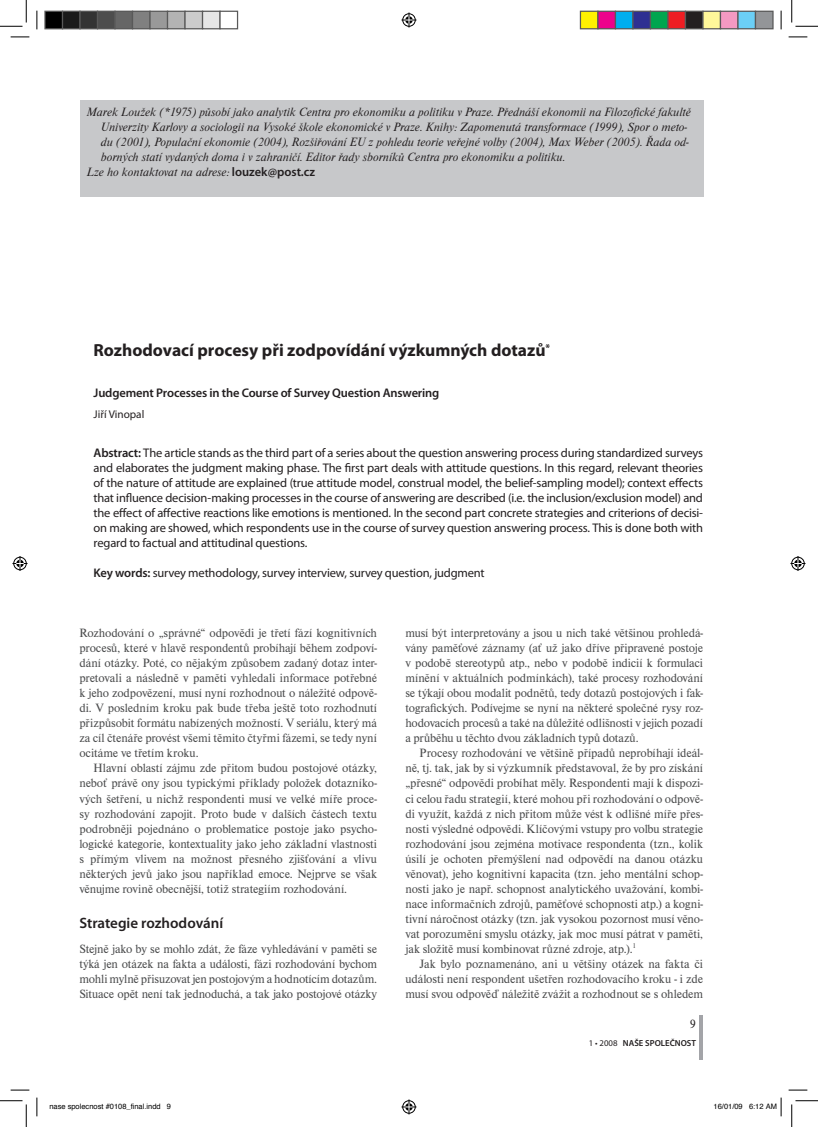
<style>
.page{position:relative;width:818px;height:1127px;background:#fff}
.page>*{position:absolute;margin:0;border:0;box-sizing:border-box;transform-origin:0 0}
.t1{font:700 17.5px "Myriad Pro";color:#231f20}
.t2{font:600 15px "Myriad Pro";color:#231f20}
.t3{font:12.5px/15px "Nimbus Roman DOT";letter-spacing:-.015em;color:#4b4c4d;text-align:justify}
.t4{font:12.5px/15px "Myriad Pro";letter-spacing:-.015em;color:#231f20;text-align:justify}
.t5{font:italic 12.5px "Nimbus Roman DOT";color:#231f20}
.t6{font:600 12.5px "Myriad Pro";letter-spacing:-.015em;color:#231f20}
.t7{font:12.5px "Nimbus Roman DOT";color:#231f20}
.t8{font:11.25px "Myriad Pro";color:#231f20}
.t9{font:600 8.75px "Myriad Pro";color:#231f20}
.t10{font:7.5px "Helvetica";color:#000}
.s1{font-family:"Myriad Pro";font-weight:600;font-style:normal}
.s2{font-weight:600}
.s3{font-weight:400}
</style>
<div class="page">
<hr style="left:699px;top:1015px;width:3px;height:44px;background:#a3a4a8">
<div style="left:80px;top:101px;width:623px;height:96px;background:#c7c8ca"></div>
<svg style="left:11px;top:36px;width:18px;height:2px"></svg>
<svg style="left:788px;top:36px;width:19px;height:2px"></svg>
<svg style="left:11px;top:1089px;width:18px;height:1px"></svg>
<svg style="left:788px;top:1089px;width:19px;height:1px"></svg>
<svg style="left:36px;top:11px;width:2px;height:18px"></svg>
<svg style="left:36px;top:1097px;width:2px;height:18px"></svg>
<svg style="left:780px;top:11px;width:2px;height:18px"></svg>
<svg style="left:0;top:0;width:27px;height:27px"></svg>
<svg style="left:0;top:1100px;width:27px;height:26px"></svg>
<svg style="left:791px;top:0;width:27px;height:27px"></svg>
<svg style="left:791px;top:1100px;width:27px;height:26px"></svg>
<svg style="left:401px;top:13px;width:15px;height:15px"></svg>
<svg style="left:401px;top:1099px;width:15px;height:15px"></svg>
<svg style="left:13px;top:556px;width:15px;height:15px"></svg>
<svg style="left:790px;top:556px;width:15px;height:15px"></svg>
<div style="left:45px;top:11px;width:18px;height:18px;background:#000"></div>
<div style="left:44px;top:11px;width:19px;height:18px;border:1px solid #595959"></div>
<div style="left:63px;top:11px;width:17px;height:18px;background:#1a1a1a"></div>
<div style="left:62px;top:11px;width:19px;height:18px;border:1px solid #595959"></div>
<div style="left:80px;top:11px;width:18px;height:18px;background:#333"></div>
<div style="left:79px;top:11px;width:19px;height:18px;border:1px solid #595959"></div>
<div style="left:98px;top:11px;width:17px;height:18px;background:#4d4d4d"></div>
<div style="left:97px;top:11px;width:19px;height:18px;border:1px solid #595959"></div>
<div style="left:115px;top:11px;width:18px;height:18px;background:#666"></div>
<div style="left:114px;top:11px;width:19px;height:18px;border:1px solid #595959"></div>
<div style="left:133px;top:11px;width:17px;height:18px;background:#808080"></div>
<div style="left:132px;top:11px;width:19px;height:18px;border:1px solid #595959"></div>
<div style="left:150px;top:11px;width:18px;height:18px;background:#999"></div>
<div style="left:149px;top:11px;width:19px;height:18px;border:1px solid #595959"></div>
<div style="left:168px;top:11px;width:17px;height:18px;background:#b3b3b3"></div>
<div style="left:167px;top:11px;width:19px;height:18px;border:1px solid #595959"></div>
<div style="left:185px;top:11px;width:18px;height:18px;background:#ccc"></div>
<div style="left:184px;top:11px;width:19px;height:18px;border:1px solid #595959"></div>
<div style="left:203px;top:11px;width:17px;height:18px;background:#e6e6e6"></div>
<div style="left:202px;top:11px;width:19px;height:18px;border:1px solid #595959"></div>
<div style="left:219px;top:11px;width:19px;height:18px;border:1px solid #595959"></div>
<div style="left:580px;top:11px;width:18px;height:18px;background:#fff101"></div>
<div style="left:580px;top:11px;width:18px;height:18px;border:1px solid #595959"></div>
<div style="left:598px;top:11px;width:17px;height:18px;background:#ed028c"></div>
<div style="left:597px;top:11px;width:19px;height:18px;border:1px solid #595959"></div>
<div style="left:615px;top:11px;width:18px;height:18px;background:#00aeef"></div>
<div style="left:615px;top:11px;width:18px;height:18px;border:1px solid #595959"></div>
<div style="left:633px;top:11px;width:17px;height:18px;background:#2e3092"></div>
<div style="left:632px;top:11px;width:19px;height:18px;border:1px solid #595959"></div>
<div style="left:650px;top:11px;width:18px;height:18px;background:#00a54f"></div>
<div style="left:650px;top:11px;width:18px;height:18px;border:1px solid #595959"></div>
<div style="left:668px;top:11px;width:17px;height:18px;background:#ee1d23"></div>
<div style="left:667px;top:11px;width:19px;height:18px;border:1px solid #595959"></div>
<div style="left:685px;top:11px;width:18px;height:18px;background:#231f20"></div>
<div style="left:685px;top:11px;width:18px;height:18px;border:1px solid #595959"></div>
<div style="left:703px;top:11px;width:17px;height:18px;background:#fff79a"></div>
<div style="left:702px;top:11px;width:19px;height:18px;border:1px solid #595959"></div>
<div style="left:720px;top:11px;width:18px;height:18px;background:#f499c2"></div>
<div style="left:720px;top:11px;width:18px;height:18px;border:1px solid #595959"></div>
<div style="left:738px;top:11px;width:17px;height:18px;background:#6bcff6"></div>
<div style="left:737px;top:11px;width:19px;height:18px;border:1px solid #595959"></div>
<div style="left:755px;top:11px;width:18px;height:18px;background:#939598"></div>
<div style="left:755px;top:11px;width:18px;height:18px;border:1px solid #595959"></div>
<svg style="left:780px;top:1097px;width:2px;height:18px"></svg>
<p class="t5" style="left:87px;top:105px;width:606px">Marek Loužek (*1975) působí jako analytik Centra pro ekonomiku a politiku v Praze. Přednáší ekonomii na Filozofické fakultě</p>
<p class="t5" style="left:101px;top:120px;width:588px">Univerzity Karlovy a sociologii na Vysoké škole ekonomické v Praze. Knihy: Zapomenutá transformace (1999), Spor o meto-</p>
<p class="t5" style="left:101px;top:135px;width:589px">du (2001), Populační ekonomie (2004), Rozšiřování EU z pohledu teorie veřejné volby (2004), Max Weber (2005). Řada od-</p>
<p class="t5" style="left:101px;top:150px;width:466px">borných statí vydaných doma i v zahraničí. Editor řady sborníků Centra pro ekonomiku a politiku.</p>
<p class="t5" style="left:87px;top:165px;width:230px">Lze ho kontaktovat na adrese: <span class="s1">louzek@post.cz</span></p>
<h1 class="t1" style="left:94px;top:339px;width:458px">Rozhodovací procesy při zodpovídání výzkumných dotazů<sup>*</sup></h1>
<p class="t6" style="left:94px;top:385px;width:347px">Judgement Processes in the Course of Survey Question Answering</p>
<p class="t8" style="left:94px;top:407px;width:52px">Jiří Vinopal</p>
<p class="t4" style="left:94px;top:445px;width:611px"><span class="s2">Abstract:</span> The article stands as the third part of a series about the question answering process during standardized surveys and elaborates the judgment making phase. The first part deals with attitude questions. In this regard, relevant theories of the nature of attitude are explained (true attitude model, construal model, the belief-sampling model); context effects that influence decision-making processes in the course of answering are described (i.e. the inclusion/exclusion model) and the effect of affective reactions like emotions is mentioned. In the second part concrete strategies and criterions of decisi&shy;on making are showed, which respondents use in the course of survey question answering process. This is done both with regard to factual and attitudinal questions.</p>
<p class="t4" style="left:94px;top:565px;width:393px"><span class="s2">Key words:</span> survey methodology, survey interview, survey question, judgment</p>
<p class="t3" style="left:79px;top:626px;width:299px">Rozhodování o „správné“ odpovědi je třetí fází kognitivních procesů, které v hlavě respondentů probíhají během zodpoví&shy;dání otázky. Poté, co nějakým způsobem zadaný dotaz inter&shy;pretovali a následně v paměti vyhledali informace potřebné k jeho zodpovězení, musí nyní rozhodnout o náležité odpově&shy;di. V posledním kroku pak bude třeba ještě toto rozhodnutí přizpůsobit formátu nabízených možností. V seriálu, který má za cíl čtenáře provést všemi těmito čtyřmi fázemi, se tedy nyní ocitáme ve třetím kroku.</p>
<p class="t3" style="left:79px;top:761px;width:299px;text-indent:14px">Hlavní oblastí zájmu zde přitom budou postojové otázky, neboť právě ony jsou typickými příklady položek dotazníko&shy;vých šetření, u nichž respondenti musí ve velké míře proce&shy;sy rozhodování zapojit. Proto bude v dalších částech textu podrobněji pojednáno o problematice postoje jako psycho&shy;logické kategorie, kontextuality jako jeho základní vlastnosti s přímým vlivem na možnost přesného zjišťování a vlivu některých jevů jako jsou například emoce. Nejprve se však věnujme rovině obecnější, totiž strategiím rozhodování.</p>
<p class="t2" style="left:79px;top:913px;width:145px">Strategie rozhodování</p>
<p class="t3" style="left:79px;top:941px;width:299px">Stejně jako by se mohlo zdát, že fáze vyhledávání v paměti se týká jen otázek na fakta a události, fázi rozhodování bychom mohli mylně přisuzovat jen postojovým a hodnotícím dotazům.<br>Situace opět není tak jednoduchá, a tak jako postojové otázky</p>
<p class="t3" style="left:405px;top:626px;width:299px">musí být interpretovány a jsou u nich také většinou prohledá&shy;vány paměťové záznamy (ať už jako dříve připravené postoje v podobě stereotypů atp., nebo v podobě indicií k formulaci mínění v aktuálních podmínkách), také procesy rozhodování se týkají obou modalit podnětů, tedy dotazů postojových i fak&shy;tografických. Podívejme se nyní na některé společné rysy roz&shy;hodovacích procesů a také na důležité odlišnosti v jejich pozadí a průběhu u těchto dvou základních typů dotazů.</p>
<p class="t3" style="left:405px;top:746px;width:299px;text-indent:14px">Procesy rozhodování ve většině případů neprobíhají ideál&shy;ně, tj. tak, jak by si výzkumník představoval, že by pro získání „přesné“ odpovědi probíhat měly. Respondenti mají k dispozi&shy;ci celou řadu strategií, které mohou při rozhodování o odpově&shy;di využít, každá z nich přitom může vést k odlišné míře přes&shy;nosti výsledné odpovědi. Klíčovými vstupy pro volbu strategie rozhodování jsou zejména motivace respondenta (tzn., kolik úsilí je ochoten přemýšlení nad odpovědí na danou otázku věnovat), jeho kognitivní kapacita (tzn. jeho mentální schop&shy;nosti jako je např. schopnost analytického uvažování, kombi&shy;nace informačních zdrojů, paměťové schopnosti atp.) a kogni&shy;tivní náročnost otázky (tzn. jak vysokou pozornost musí věno&shy;vat porozumění smyslu otázky, jak moc musí pátrat v paměti, jak složitě musí kombinovat různé zdroje, atp.).<sup>1</sup></p>
<p class="t3" style="left:405px;top:956px;width:299px;text-indent:14px">Jak bylo poznamenáno, ani u většiny otázek na fakta či události není respondent ušetřen rozhodovacího kroku - i zde musí svou odpověď náležitě zvážit a rozhodnout se s ohledem</p>
<p class="t7" style="left:690px;top:1016px;width:8px">9</p>
<p class="t9" style="left:589px;top:1036px;width:109px"><span class="s3">1 • 2008</span> NAŠE SPOLEČNOST</p>
<p class="t10" style="left:49px;top:1100px;width:123px">nase spolecnost #0108_final.indd 9</p>
<p class="t10" style="left:713px;top:1100px;width:65px">16/01/09 6:12 AM</p>
</div>
